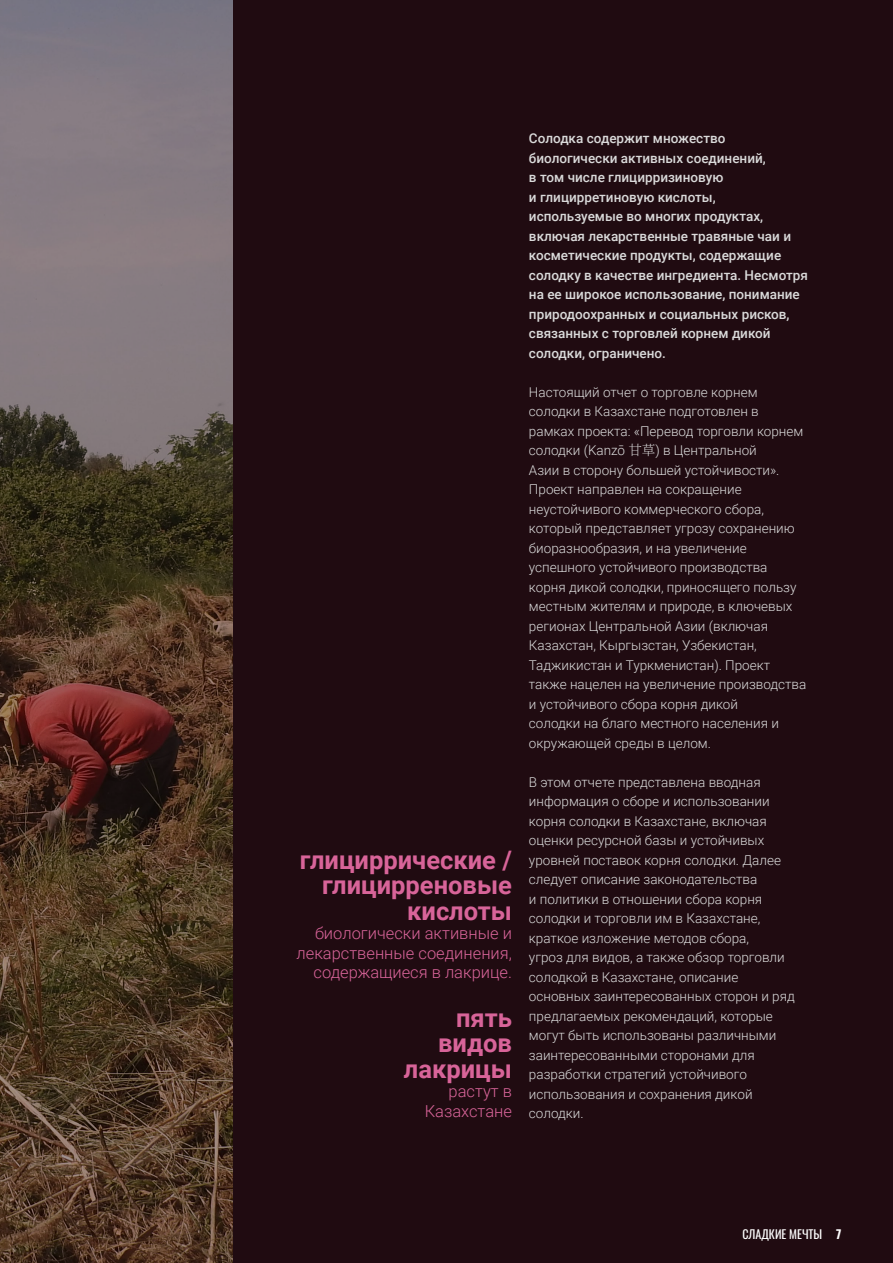
<style>
.page{position:relative;width:893px;height:1263px;background:#fff}
.page>*{position:absolute;margin:0;border:0;box-sizing:border-box;transform-origin:0 0}
.t1{font:700 25.5px/25.5px "Roboto";color:#d86499;text-align:right}
.t2{font:300 16.5px/19.5px "Roboto";color:#d86499;text-align:right}
.t3{font:300 13.5px/19.5px "Roboto";color:#dadada}
.t4{font:500 13.5px/19.5px "Roboto";color:#dadada}
.t5{font:12px "Oswald";color:#fff}
.s1{font-family:"Adobe Ming Std"}
.s2{font-weight:700}
</style>
<div class="page">
<svg style="left:0;top:0;width:233px;height:1263px;background:#5e4d43"></svg>
<div style="left:233px;top:0;width:660px;height:1263px;background:#200b11"></div>
<p class="t1" style="left:300px;top:846px;width:213px">глициррические /</p>
<p class="t1" style="left:322px;top:871px;width:191px">глицирреновые</p>
<p class="t1" style="left:407px;top:897px;width:106px">кислоты</p>
<p class="t2" style="left:297px;top:923px;width:217px">биологически активные и лекарственные соединения, содержащиеся в лакрице.</p>
<p class="t1" style="left:404px;top:1004px;width:109px">пять видов лакрицы</p>
<p class="t2" style="left:449px;top:1081px;width:65px">растут в</p>
<p class="t2" style="left:425px;top:1101px;width:89px">Казахстане</p>
<p class="t4" style="left:529px;top:128px;width:280px">Солодка содержит множество биологически активных соединений,<br>в том числе глицирризиновую<br>и глицирретиновую кислоты, используемые во многих продуктах, включая лекарственные травяные чаи и косметические продукты, содержащие солодку в качестве ингредиента. Несмотря на ее широкое использование, понимание природоохранных и социальных рисков, связанных с торговлей корнем дикой солодки, ограничено.</p>
<p class="t3" style="left:529px;top:381px;width:279px">Настоящий отчет о торговле корнем солодки в Казахстане подготовлен в рамках проекта: «Перевод торговли корнем солодки (Kanzō <span class="s1">甘草</span>) в Центральной<br>Азии в сторону большей устойчивости».<br>Проект направлен на сокращение неустойчивого коммерческого сбора, который представляет угрозу сохранению биоразнообразия, и на увеличение успешного устойчивого производства корня дикой солодки, приносящего пользу местным жителям и природе, в ключевых регионах Центральной Азии (включая Казахстан, Кыргызстан, Узбекистан, Таджикистан и Туркменистан). Проект также нацелен на увеличение производства и устойчивого сбора корня дикой<br>солодки на благо местного населения и окружающей среды в целом.</p>
<p class="t3" style="left:529px;top:771px;width:267px">В этом отчете представлена вводная информация о сборе и использовании корня солодки в Казахстане, включая оценки ресурсной базы и устойчивых уровней поставок корня солодки. Далее следует описание законодательства<br>и политики в отношении сбора корня солодки и торговли им в Казахстане, краткое изложение методов сбора,<br>угроз для видов, а также обзор торговли солодкой в Казахстане, описание основных заинтересованных сторон и ряд предлагаемых рекомендаций, которые могут быть использованы различными заинтересованными сторонами для разработки стратегий устойчивого использования и сохранения дикой солодки.</p>
<p class="t5" style="left:742px;top:1223px;width:100px">СЛАДКИЕ МЕЧТЫ <span class="s2">7</span></p>
<p class="t5" style="left:711px;top:1233px;width:98px">СЛАДКИЕ МЕЧТЫ <span class="s2">7</span></p>
</div>
